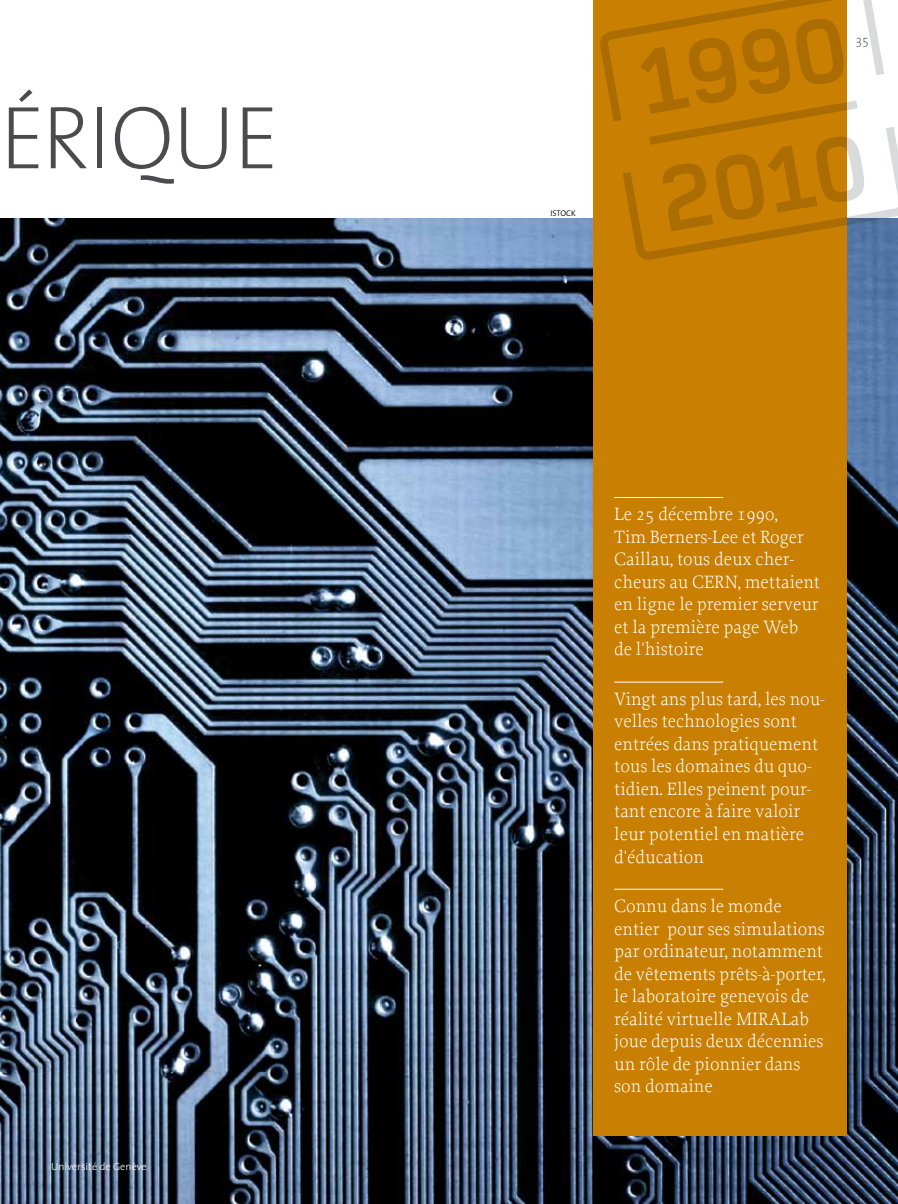
<style>
.page{position:relative;width:898px;height:1204px;background:#fff}
.page>*{position:absolute;margin:0;border:0;box-sizing:border-box;transform-origin:0 0}
.t1{font:200 90px "The Sans";letter-spacing:-.02em;color:#4b4b4d}
.t2{font:300 18.75px/22.5px "Proforma";color:#fff}
.t3{font:13.5px "The Sans Extra Light Caps";color:#505559}
.t4{font:300 10.5px "The Sans";color:#fff}
.t5{font:300 8.25px "The Sans";color:#000}
</style>
<div class="page">
<img style="left:0;top:218px;width:897px;height:985px">
<div style="left:592px;top:0;width:254px;height:1135px;background:#c98002"></div>
<hr style="left:614px;top:497px;width:109px;height:1px;background:#fff">
<hr style="left:614px;top:681px;width:109px;height:1px;background:#fff">
<hr style="left:614px;top:888px;width:109px;height:1px;background:#fff">
<svg style="left:600px;top:0;width:297px;height:260px"></svg>
<h1 class="t1" style="left:0;top:64px;width:281px">ÉRIQUE</h1>
<p class="t4" style="left:51px;top:1157px;width:97px">Université de Genève</p>
<p class="t5" style="left:550px;top:207px;width:12px">ISTOCK</p>
<p class="t3" style="left:855px;top:31px;width:15px">35</p>
<p class="t2" style="left:614px;top:502px;width:207px">Le 25 décembre 1990,<br>Tim Berners-Lee et Roger<br>Caillau, tous deux cher&shy;cheurs au CERN, mettaient en ligne le premier serveur et la première page Web de l'histoire</p>
<p class="t2" style="left:614px;top:687px;width:212px">Vingt ans plus tard, les nou&shy;velles technologies sont entrées dans pratiquement tous les domaines du quo&shy;tidien. Elles peinent pour&shy;tant encore à faire valoir leur potentiel en matière d'éducation</p>
<p class="t2" style="left:614px;top:894px;width:213px">Connu dans le monde entier pour ses simulations par ordinateur, notamment de vêtements prêts-à-porter, le laboratoire genevois de réalité virtuelle MIRALab joue depuis deux décennies un rôle de pionnier dans son domaine</p>
</div>
